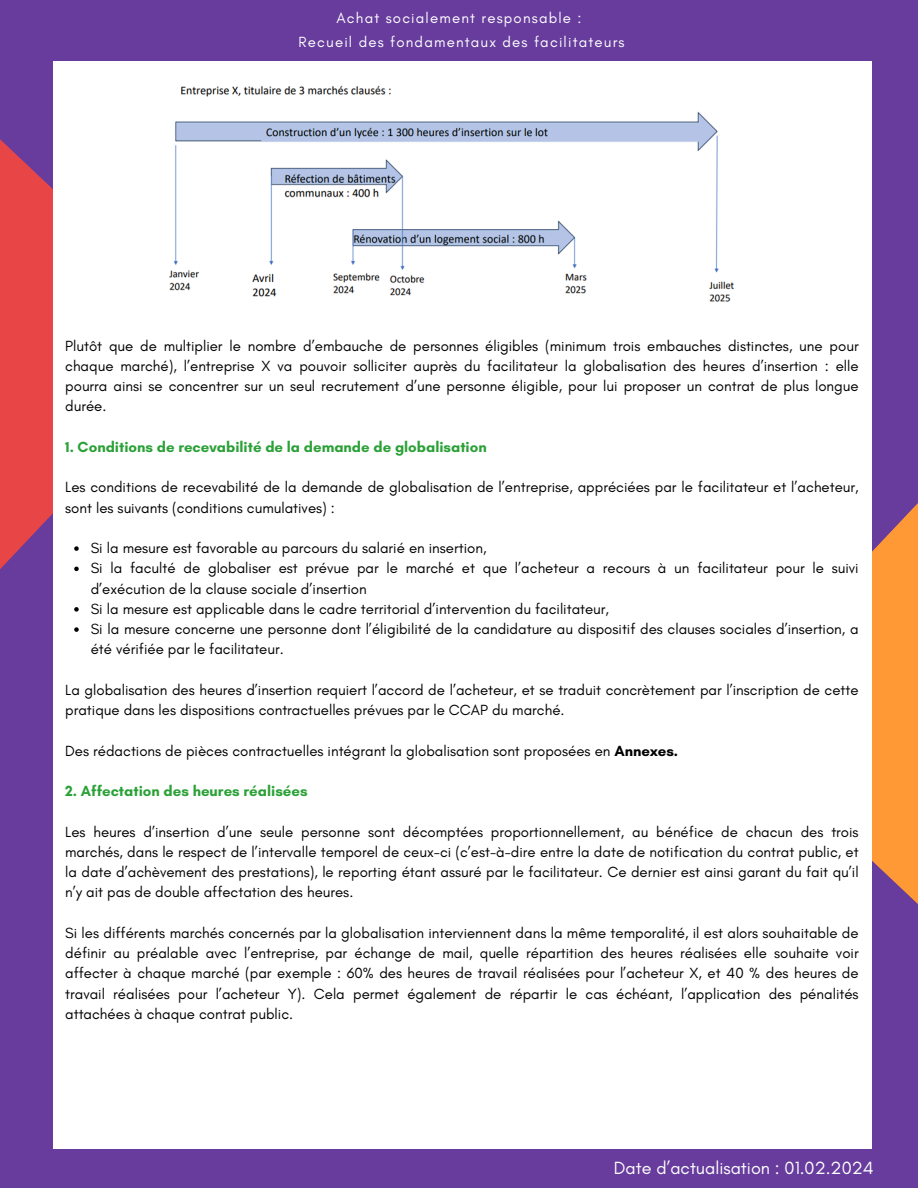
<style>
.page{position:relative;width:918px;height:1188px;background:#673c9d}
.page>*{position:absolute;margin:0;border:0;box-sizing:border-box;transform-origin:0 0}
.t1{font:18px "Glacial Indifference";color:#fff}
.t2{font:15px/20.2px "Glacial Indifference";color:#000}
.t3{font:700 15px "Glacial Indifference";color:#2ba137}
.t4{font:15px "Glacial Indifference";letter-spacing:.08em;color:#fff}
.s1{font-weight:700}
</style>
<div class="page">
<svg style="left:872px;top:503px;width:46px;height:401px;background:#ed8e41"></svg>
<svg style="left:0;top:139px;width:53px;height:430px;background:#d84450"></svg>
<div style="left:53px;top:61px;width:819px;height:1088px;background:#fff"></div>
<img style="left:169px;top:85px;width:566px;height:217px">
<svg style="left:74px;top:546px;width:5px;height:5px"></svg>
<svg style="left:74px;top:567px;width:5px;height:4px"></svg>
<svg style="left:74px;top:607px;width:5px;height:5px"></svg>
<svg style="left:74px;top:627px;width:5px;height:5px"></svg>
<p class="t4" style="left:336px;top:9px;width:247px">Achat socialement responsable :</p>
<h1 class="t4" style="left:299px;top:33px;width:328px">Recueil des fondamentaux des facilitateurs</h1>
<p class="t2" style="left:65px;top:335px;width:795px;text-align:justify">Plutôt que de multiplier le nombre d’embauche de personnes éligibles (minimum trois embauches distinctes, une pour chaque marché), l’entreprise X va pouvoir solliciter auprès du facilitateur la globalisation des heures d’insertion : elle pourra ainsi se concentrer sur un seul recrutement d’une personne éligible, pour lui proposer un contrat de plus longue durée.</p>
<p class="t3" style="left:65px;top:438px;width:423px">1. Conditions de recevabilité de la demande de globalisation</p>
<p class="t2" style="left:65px;top:477px;width:795px">Les conditions de recevabilité de la demande de globalisation de l’entreprise, appréciées par le facilitateur et l’acheteur, sont les suivants (conditions cumulatives) :</p>
<h2 class="t2" style="left:91px;top:538px;width:397px">Si la mesure est favorable au parcours du salarié en insertion,</h2>
<p class="t2" style="left:91px;top:558px;width:769px">Si la faculté de globaliser est prévue par le marché et que l’acheteur a recours à un facilitateur pour le suivi d’exécution de la clause sociale d’insertion</p>
<p class="t2" style="left:91px;top:598px;width:520px">Si la mesure est applicable dans le cadre territorial d’intervention du facilitateur,</p>
<p class="t2" style="left:91px;top:619px;width:769px">Si la mesure concerne une personne dont l’éligibilité de la candidature au dispositif des clauses sociales d’insertion, a été vérifiée par le facilitateur.</p>
<p class="t2" style="left:65px;top:679px;width:795px">La globalisation des heures d’insertion requiert l’accord de l’acheteur, et se traduit concrètement par l’inscription de cette pratique dans les dispositions contractuelles prévues par le CCAP du marché.</p>
<p class="t2" style="left:65px;top:740px;width:614px">Des rédactions de pièces contractuelles intégrant la globalisation sont proposées en <span class="s1">Annexes.</span></p>
<p class="t3" style="left:65px;top:782px;width:244px">2. Affectation des heures réalisées</p>
<p class="t2" style="left:65px;top:821px;width:795px;text-align:justify">Les heures d’insertion d’une seule personne sont décomptées proportionnellement, au bénéfice de chacun des trois marchés, dans le respect de l’intervalle temporel de ceux-ci (c’est-à-dire entre la date de notification du contrat public, et la date d’achèvement des prestations), le reporting étant assuré par le facilitateur. Ce dernier est ainsi garant du fait qu’il n’y ait pas de double affectation des heures.</p>
<h2 class="t2" style="left:65px;top:922px;width:795px;text-align:justify">Si les différents marchés concernés par la globalisation interviennent dans la même temporalité, il est alors souhaitable de définir au préalable avec l’entreprise, par échange de mail, quelle répartition des heures réalisées elle souhaite voir affecter à chaque marché (par exemple : 60% des heures de travail réalisées pour l’acheteur X, et 40 % des heures de travail réalisées pour l’acheteur Y). Cela permet également de répartir le cas échéant, l’application des pénalités attachées à chaque contrat public.</h2>
<p class="t1" style="left:614px;top:1156px;width:261px">Date d’actualisation : 01.02.2024</p>
</div>
